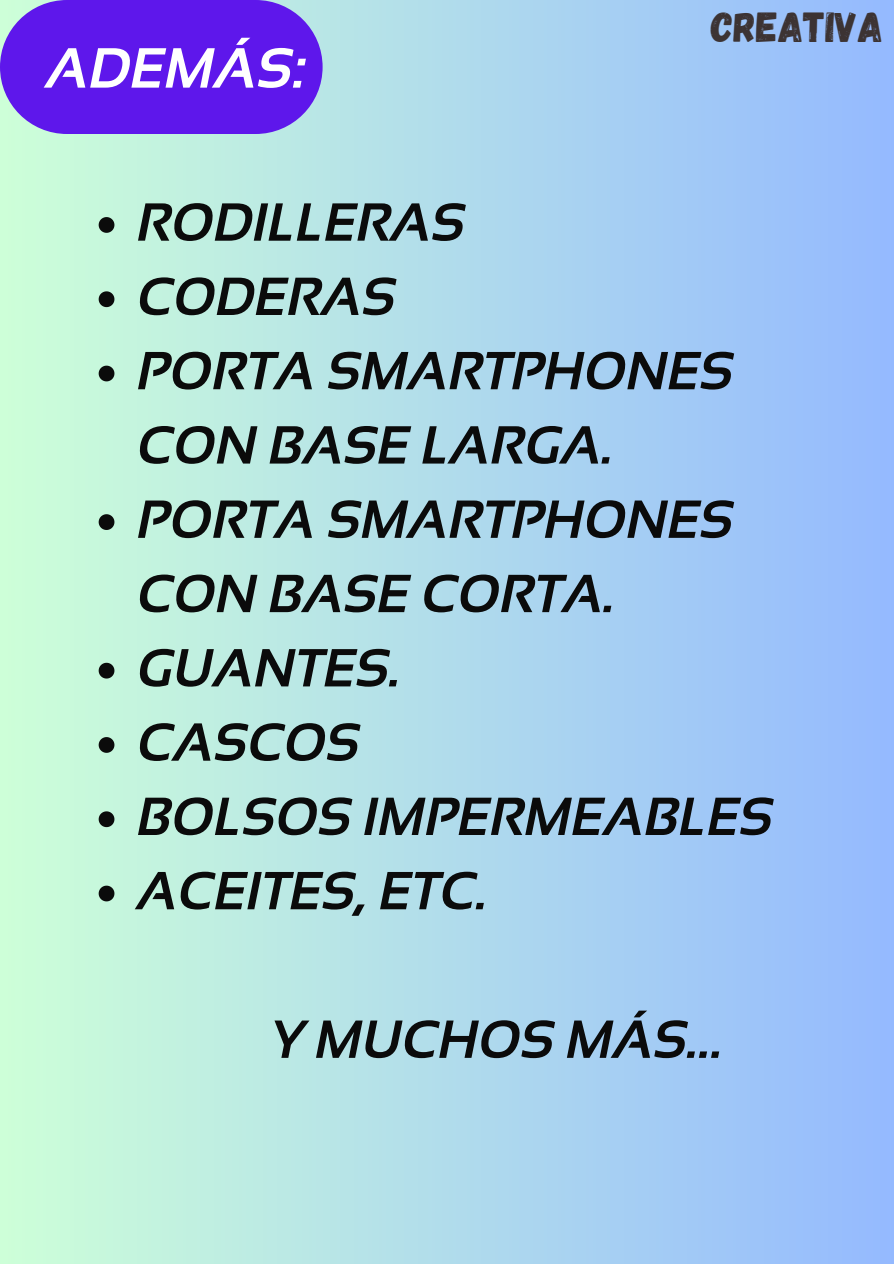
<style>
.page{position:relative;width:894px;height:1264px;background:#fff}
.page>*{position:absolute;margin:0;border:0;box-sizing:border-box;transform-origin:0 0}
.t1{font:italic 700 56.4px "Sansation";color:#fff}
.t2{font:italic 700 53.4px/74.2px "Sansation";color:#0b0b0b}
.t3{font:42px "Gagalin";color:#3c3333}
</style>
<div class="page">
<div style="left:0;top:0;width:893px;height:1263px;background:linear-gradient(to right,#cdffd8,#94b9ff)"></div>
<div style="left:0;top:0;width:322px;height:134px;background:#5e17eb;border-radius:67px"></div>
<svg style="left:99px;top:217px;width:15px;height:16px"></svg>
<svg style="left:99px;top:291px;width:15px;height:16px"></svg>
<svg style="left:99px;top:365px;width:15px;height:16px"></svg>
<svg style="left:99px;top:514px;width:15px;height:16px"></svg>
<svg style="left:99px;top:662px;width:15px;height:16px"></svg>
<svg style="left:99px;top:737px;width:15px;height:15px"></svg>
<svg style="left:99px;top:811px;width:15px;height:16px"></svg>
<svg style="left:99px;top:885px;width:15px;height:16px"></svg>
<p class="t1" style="left:47px;top:37px;width:261px">ADEMÁS:</p>
<p class="t3" style="left:710px;top:-1px;width:174px">CREATIVA</p>
<p class="t2" style="left:138px;top:185px;width:637px">RODILLERAS<br>CODERAS<br>PORTA SMARTPHONES<br>CON BASE LARGA.<br>PORTA SMARTPHONES<br>CON BASE CORTA.<br>GUANTES.<br>CASCOS<br>BOLSOS IMPERMEABLES<br>ACEITES, ETC.</p>
<p class="t2" style="left:270px;top:1002px;width:455px">Y MUCHOS MÁS...</p>
</div>
